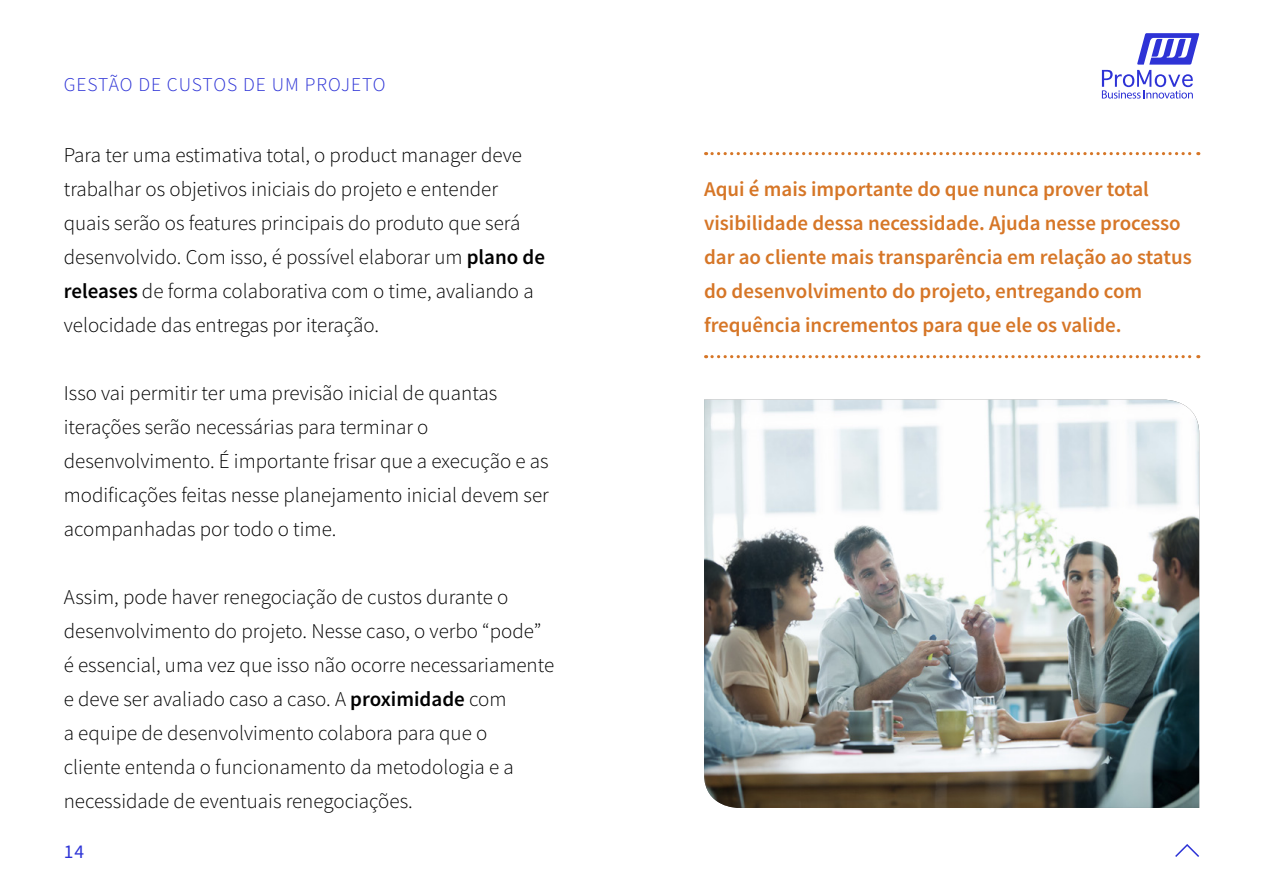
<style>
.page{position:relative;width:1263px;height:893px;background:#fff}
.page>*{position:absolute;margin:0;border:0;box-sizing:border-box;transform-origin:0 0}
.t1{font:300 21px/34px "Source Sans Pro";color:#000}
.t2{font:600 21px/34px "Source Sans Pro";color:#d67627}
.t3{font:300 19.5px "Source Sans Pro";letter-spacing:.05em;color:#2d33d6}
.t4{font:19.5px "Source Sans Pro";color:#2d33d6}
.s1{font-weight:600}
</style>
<div class="page">
<svg style="left:1175px;top:844px;width:24px;height:13px"></svg>
<svg style="left:1102px;top:33px;width:97px;height:66px"></svg>
<svg style="left:706px;top:152px;width:493px;height:3px"></svg>
<svg style="left:706px;top:355px;width:493px;height:3px"></svg>
<img style="left:704px;top:400px;width:495px;height:408px">
<p class="t3" style="left:64px;top:73px;width:323px">GESTÃO DE CUSTOS DE UM PROJETO</p>
<p class="t1" style="left:64px;top:138px;width:483px">Para ter uma estimativa total, o product manager deve trabalhar os objetivos iniciais do projeto e entender quais serão os features principais do produto que será desenvolvido. Com isso, é possível elaborar um <span class="s1">plano de releases</span> de forma colaborativa com o time, avaliando a velocidade das entregas por iteração.</p>
<p class="t1" style="left:64px;top:376px;width:486px">Isso vai permitir ter uma previsão inicial de quantas iterações serão necessárias para terminar o desenvolvimento. É importante frisar que a execução e as modificações feitas nesse planejamento inicial devem ser acompanhadas por todo o time.</p>
<p class="t1" style="left:64px;top:580px;width:492px">Assim, pode haver renegociação de custos durante o desenvolvimento do projeto. Nesse caso, o verbo “pode” é essencial, uma vez que isso não ocorre necessariamente e deve ser avaliado caso a caso. A <span class="s1">proximidade</span> com<br>a equipe de desenvolvimento colabora para que o<br>cliente entenda o funcionamento da metodologia e a necessidade de eventuais renegociações.</p>
<p class="t4" style="left:64px;top:839px;width:22px">14</p>
<p class="t2" style="left:704px;top:171px;width:489px">Aqui é mais importante do que nunca prover total visibilidade dessa necessidade. Ajuda nesse processo dar ao cliente mais transparência em relação ao status do desenvolvimento do projeto, entregando com frequência incrementos para que ele os valide.</p>
</div>
